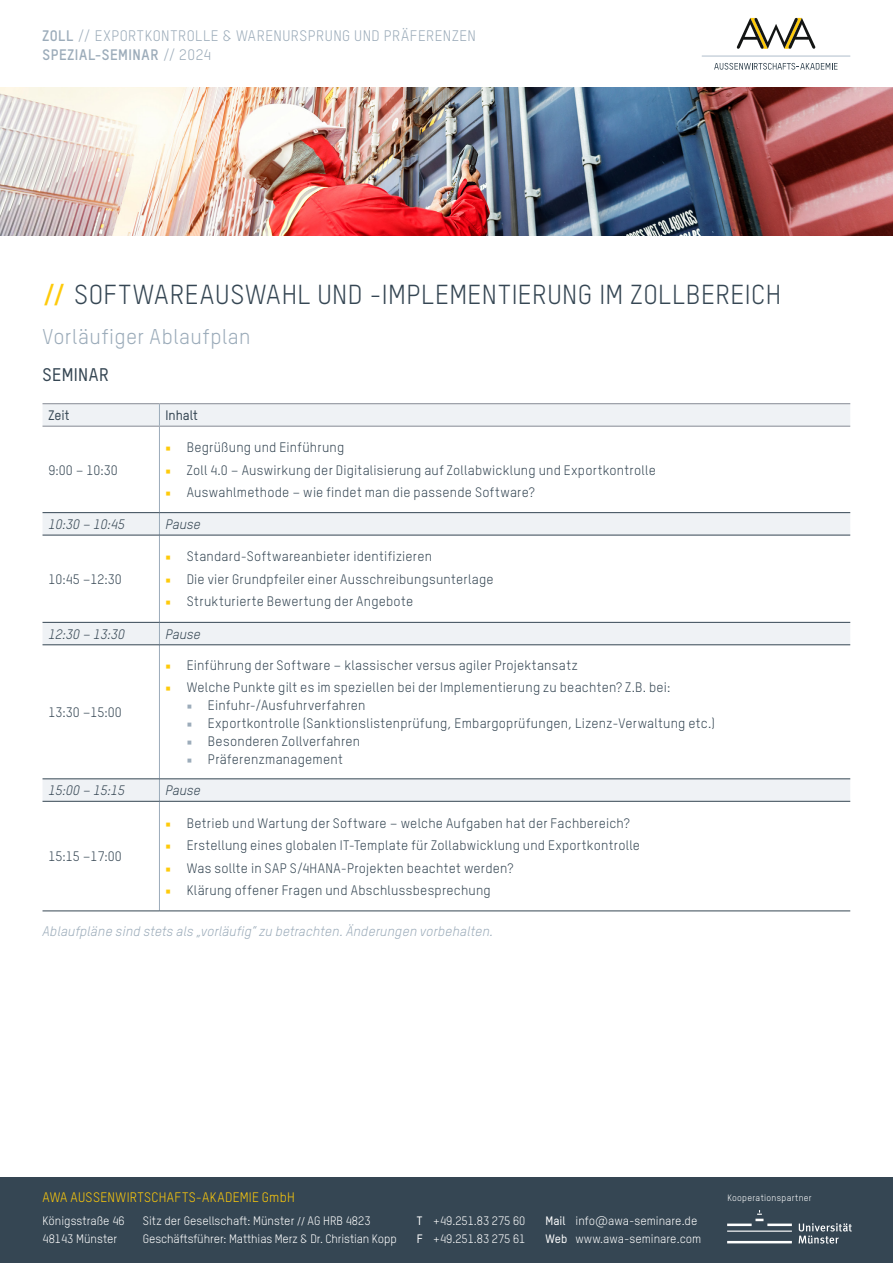
<style>
.page{position:relative;width:893px;height:1263px;background:#fff}
.page>*{position:absolute;margin:0;border:0;box-sizing:border-box;transform-origin:0 0}
.t1{font:27px "TSTARPRO";letter-spacing:.02em;color:#354653}
.t2{font:21px "TSTARPRO";letter-spacing:.02em;color:#9cacba}
.t3{font:500 18px "TSTARPRO";letter-spacing:.025em;color:#354653}
.t4{font:15px "TSTARPRO";letter-spacing:.035em;color:#9cacba}
.t5{font:700 15px "TSTARPRO";letter-spacing:.04em;color:#9cacba}
.t6{font:13.5px "TSTARPRO";letter-spacing:.015em;color:#354653}
.t7{font:italic 13.5px "TSTARPRO";letter-spacing:.01em;color:#9cacba}
.t8{font:italic 13.5px "TSTARPRO";color:#354653}
.t9{font:13.5px "TSTARPRO";letter-spacing:.02em;color:#feca0a}
.t10{font:500 13.5px "TSTARPRO";color:#354653}
.t11{font:12px "TSTARPRO";color:#fff}
.t12{font:9px "TSTARPRO";letter-spacing:.03em;color:#fff}
.s1{font-weight:700}
.s2{font-weight:400}
.s3{font-weight:700;color:#feca0a}
.s4{font-family:"Minion Pro";color:#feca0a}
.s5{font-family:"Minion Pro";color:#9cacba}
.s6{font-family:"Minion Pro"}
.s7{font-weight:500}
</style>
<div class="page">
<hr style="left:702px;top:55px;width:148px;height:2px;background:#c6d0da">
<svg style="left:736px;top:18px;width:80px;height:31px"></svg>
<svg style="left:714px;top:63px;width:123px;height:7px"></svg>
<img style="left:0;top:87px;width:893px;height:149px">
<svg style="left:43px;top:404px;width:807px;height:397px"></svg>
<hr style="left:159px;top:426px;width:1px;height:86px;background:#9cacba">
<svg style="left:159px;top:513px;width:1px;height:22px"></svg>
<hr style="left:159px;top:535px;width:1px;height:87px;background:#9cacba">
<svg style="left:159px;top:623px;width:1px;height:21px"></svg>
<hr style="left:159px;top:645px;width:1px;height:134px;background:#9cacba">
<svg style="left:159px;top:779px;width:1px;height:22px"></svg>
<hr style="left:159px;top:801px;width:1px;height:110px;background:#9cacba">
<hr style="left:43px;top:403px;width:116px;height:1px;background:#868a94">
<hr style="left:159px;top:403px;width:691px;height:1px;background:#868a94">
<hr style="left:43px;top:426px;width:116px;height:1px;background:#868a94">
<hr style="left:159px;top:426px;width:691px;height:1px;background:#868a94">
<hr style="left:43px;top:512px;width:116px;height:1px;background:#354653">
<hr style="left:159px;top:512px;width:691px;height:1px;background:#354653">
<hr style="left:43px;top:535px;width:116px;height:1px;background:#354653">
<hr style="left:159px;top:535px;width:691px;height:1px;background:#354653">
<hr style="left:43px;top:622px;width:116px;height:1px;background:#354653">
<hr style="left:159px;top:622px;width:691px;height:1px;background:#354653">
<hr style="left:43px;top:644px;width:116px;height:1px;background:#354653">
<hr style="left:159px;top:644px;width:691px;height:1px;background:#354653">
<hr style="left:43px;top:778px;width:116px;height:1px;background:#354653">
<hr style="left:159px;top:778px;width:691px;height:1px;background:#354653">
<hr style="left:43px;top:801px;width:116px;height:1px;background:#354653">
<hr style="left:159px;top:801px;width:691px;height:1px;background:#354653">
<hr style="left:43px;top:911px;width:116px;height:1px;background:#354653">
<hr style="left:159px;top:911px;width:691px;height:1px;background:#354653">
<svg style="left:159px;top:404px;width:1px;height:22px"></svg>
<div style="left:0;top:1178px;width:893px;height:85px;background:#354653"></div>
<svg style="left:727px;top:1210px;width:125px;height:33px"></svg>
<p class="t4" style="left:43px;top:25px;width:435px"><span class="s1">ZOLL</span> // EXPORTKONTROLLE &amp; WARENURSPRUNG UND PRÄFERENZEN</p>
<p class="t5" style="left:43px;top:44px;width:170px">SPEZIAL-SEMINAR <span class="s2">// 2024</span></p>
<p class="t1" style="left:43px;top:276px;width:740px"><span class="s3">//</span> SOFTWAREAUSWAHL UND -IMPLEMENTIERUNG IM ZOLLBEREICH</p>
<p class="t2" style="left:43px;top:322px;width:210px">Vorläufiger Ablaufplan</p>
<p class="t3" style="left:43px;top:363px;width:68px">SEMINAR</p>
<p class="t10" style="left:49px;top:406px;width:23px">Zeit</p>
<p class="t10" style="left:165px;top:406px;width:34px">Inhalt</p>
<p class="t6" style="left:49px;top:461px;width:71px">9:00 – 10:30</p>
<p class="t6" style="left:165px;top:438px;width:180px"><span class="s4">■</span> Begrüßung und Einführung</p>
<p class="t6" style="left:165px;top:461px;width:492px"><span class="s4">■</span> Zoll 4.0 – Auswirkung der Digitalisierung auf Zollabwicklung und Exportkontrolle</p>
<p class="t6" style="left:165px;top:483px;width:371px"><span class="s4">■</span> Auswahlmethode – wie findet man die passende Software?</p>
<p class="t8" style="left:49px;top:515px;width:78px">10:30 – 10:45</p>
<p class="t8" style="left:165px;top:515px;width:37px">Pause</p>
<p class="t6" style="left:49px;top:570px;width:75px">10:45 –12:30</p>
<p class="t6" style="left:165px;top:548px;width:268px"><span class="s4">■</span> Standard-Softwareanbieter identifizieren</p>
<p class="t6" style="left:165px;top:570px;width:330px"><span class="s4">■</span> Die vier Grundpfeiler einer Ausschreibungsunterlage</p>
<p class="t6" style="left:165px;top:593px;width:249px"><span class="s4">■</span> Strukturierte Bewertung der Angebote</p>
<p class="t8" style="left:49px;top:625px;width:78px">12:30 – 13:30</p>
<p class="t8" style="left:165px;top:625px;width:37px">Pause</p>
<p class="t6" style="left:49px;top:703px;width:75px">13:30 –15:00</p>
<p class="t6" style="left:165px;top:656px;width:414px"><span class="s4">■</span> Einführung der Software – klassischer versus agiler Projektansatz</p>
<p class="t6" style="left:165px;top:679px;width:506px"><span class="s4">■</span> Welche Punkte gilt es im speziellen bei der Implementierung zu beachten? Z.B. bei:</p>
<p class="t6" style="left:187px;top:697px;width:180px"><span class="s5">■</span> Einfuhr-/Ausfuhrverfahren</p>
<p class="t6" style="left:187px;top:715px;width:530px"><span class="s5">■</span> Exportkontrolle (Sanktionslistenprüfung, Embargoprüfungen, Lizenz-Verwaltung etc.)</p>
<p class="t6" style="left:187px;top:733px;width:175px"><span class="s5">■</span> Besonderen Zollverfahren</p>
<p class="t6" style="left:187px;top:751px;width:158px"><span class="s5">■</span> Präferenzmanagement</p>
<p class="t8" style="left:49px;top:781px;width:78px">15:00 – 15:15</p>
<p class="t8" style="left:165px;top:781px;width:37px">Pause</p>
<p class="t6" style="left:165px;top:814px;width:466px"><span class="s4">■</span> Betrieb und Wartung der Software – welche Aufgaben hat der Fachbereich?</p>
<p class="t6" style="left:165px;top:836px;width:476px"><span class="s4">■</span> Erstellung eines globalen IT-Template für Zollabwicklung und Exportkontrolle</p>
<p class="t6" style="left:165px;top:859px;width:350px"><span class="s4">■</span> Was sollte in SAP S/4HANA-Projekten beachtet werden?</p>
<p class="t6" style="left:165px;top:881px;width:327px"><span class="s4">■</span> Klärung offener Fragen und Abschlussbesprechung</p>
<p class="t7" style="left:43px;top:922px;width:452px">Ablaufpläne sind stets als „vorläufig“ zu betrachten. Änderungen vorbehalten.</p>
<p class="t6" style="left:49px;top:848px;width:75px">15:15 –17:00</p>
<p class="t9" style="left:43px;top:1188px;width:254px">AWA AUSSENWIRTSCHAFTS-AKADEMIE GmbH</p>
<p class="t11" style="left:43px;top:1213px;width:84px">Königsstraße 46</p>
<p class="t11" style="left:43px;top:1231px;width:76px">48143 Münster</p>
<p class="t11" style="left:143px;top:1212px;width:229px">Sitz der Gesellschaft: Münster <span class="s6">//</span> AG HRB 4823</p>
<p class="t11" style="left:143px;top:1230px;width:255px">Geschäftsführer: Matthias Merz &amp; Dr. Christian Kopp</p>
<p class="t11" style="left:417px;top:1212px;width:110px"><span class="s7">T</span> +49.251.83 275 60</p>
<p class="t11" style="left:417px;top:1230px;width:110px"><span class="s7">F</span> +49.251.83 275 61</p>
<p class="t11" style="left:546px;top:1212px;width:153px"><span class="s7">Mail</span> info@awa-seminare.de</p>
<p class="t11" style="left:546px;top:1230px;width:157px"><span class="s7">Web</span> www.awa-seminare.com</p>
<p class="t12" style="left:727px;top:1192px;width:86px">Kooperationspartner</p>
</div>
